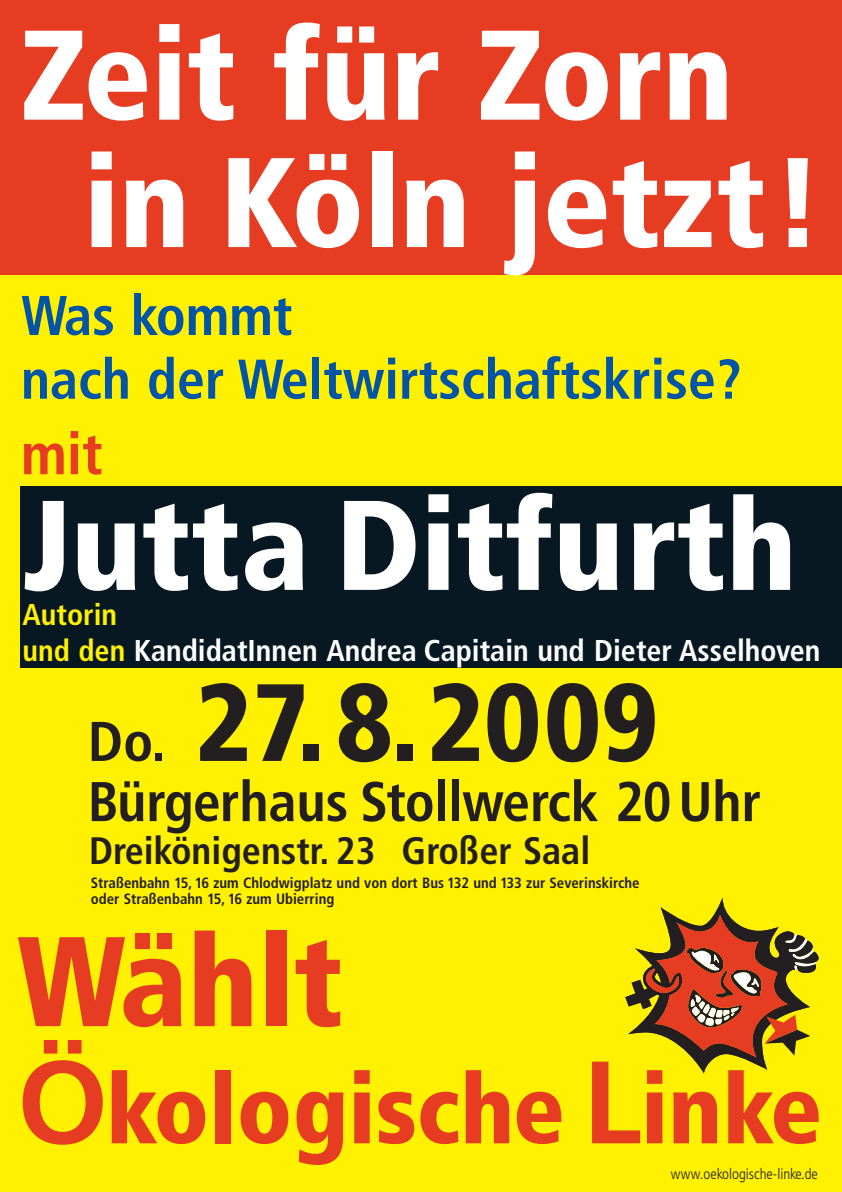
<style>
.page{position:relative;width:842px;height:1192px;background:#fff101}
.page>*{position:absolute;margin:0;border:0;box-sizing:border-box;transform-origin:0 0}
.t1{font:900 condensed 127.45px/127.4px "Frutiger";color:#fff}
.t2{font:900 condensed 127.45px "Frutiger";color:#e63c21}
.t3{font:900 condensed 109.75px "Frutiger";color:#231f20}
.t4{font:700 condensed 58.75px "Frutiger";color:#e63c21}
.t5{font:700 condensed 55.95px/63.7px "Frutiger";color:#0154a6}
.t6{font:700 condensed 55.95px "Frutiger";letter-spacing:-.005em;color:#231f20}
.t7{font:700 condensed 38.25px "Frutiger";color:#231f20}
.t8{font:700 condensed 30.1px/35.4px "Frutiger";color:#fff}
.t9{font:700 condensed 14.85px/15.6px "Frutiger";color:#231f20}
.t10{font:300 condensed 14.85px "Frutiger";color:#231f20}
.s1{color:#fff101}
.s2{font-weight:700;font-size:55.95px}
</style>
<div class="page">
<div style="left:20px;top:487px;width:822px;height:181px;background:#071822"></div>
<div style="left:0;top:0;width:842px;height:275px;background:#e63c21"></div>
<svg style="left:23px;top:1040px;width:80px;height:105px"></svg>
<svg style="left:112px;top:1070px;width:93px;height:74px"></svg>
<div style="left:215px;top:1070px;width:16px;height:73px;background:#e63c21"></div>
<svg style="left:241px;top:1092px;width:47px;height:52px"></svg>
<svg style="left:297px;top:1092px;width:46px;height:73px"></svg>
<svg style="left:354px;top:1070px;width:16px;height:73px"></svg>
<svg style="left:378px;top:1092px;width:36px;height:52px"></svg>
<svg style="left:420px;top:1092px;width:38px;height:52px"></svg>
<svg style="left:466px;top:1070px;width:43px;height:73px"></svg>
<svg style="left:517px;top:1092px;width:44px;height:52px"></svg>
<svg style="left:592px;top:898px;width:226px;height:246px"></svg>
<h1 class="t1" style="left:84px;top:22px;width:740px;text-indent:-64px">Zeit für Zorn in Köln jetzt!</h1>
<h3 class="t5" style="left:21px;top:288px;width:722px">Was kommt<br>nach der Weltwirtschaftskrise?</h3>
<h3 class="t4" style="left:21px;top:430px;width:83px">mit</h3>
<h1 class="t1" style="left:23px;top:492px;width:776px">Jutta Ditfurth</h1>
<h3 class="t8" style="left:23px;top:600px;width:799px"><span class="s1">Autorin<br>und den</span> KandidatInnen Andrea Capitain und Dieter Asselhoven</h3>
<h2 class="t3" style="left:88px;top:679px;width:572px"><span class="s2">Do.</span> 27.8.2009</h2>
<h3 class="t6" style="left:88px;top:779px;width:675px">Bürgerhaus Stollwerck 20Uhr</h3>
<h3 class="t7" style="left:89px;top:835px;width:503px">Dreikönigenstr. 23 Großer Saal</h3>
<p class="t9" style="left:91px;top:876px;width:550px">Straßenbahn 15, 16 zum Chlodwigplatz und von dort Bus 132 und 133 zur Severinskirche oder Straßenbahn 15, 16 zum Ubierring</p>
<h1 class="t2" style="left:17px;top:931px;width:328px">Wählt</h1>
<p class="t10" style="left:671px;top:1168px;width:148px">www.oekologische-linke.de</p>
</div>
